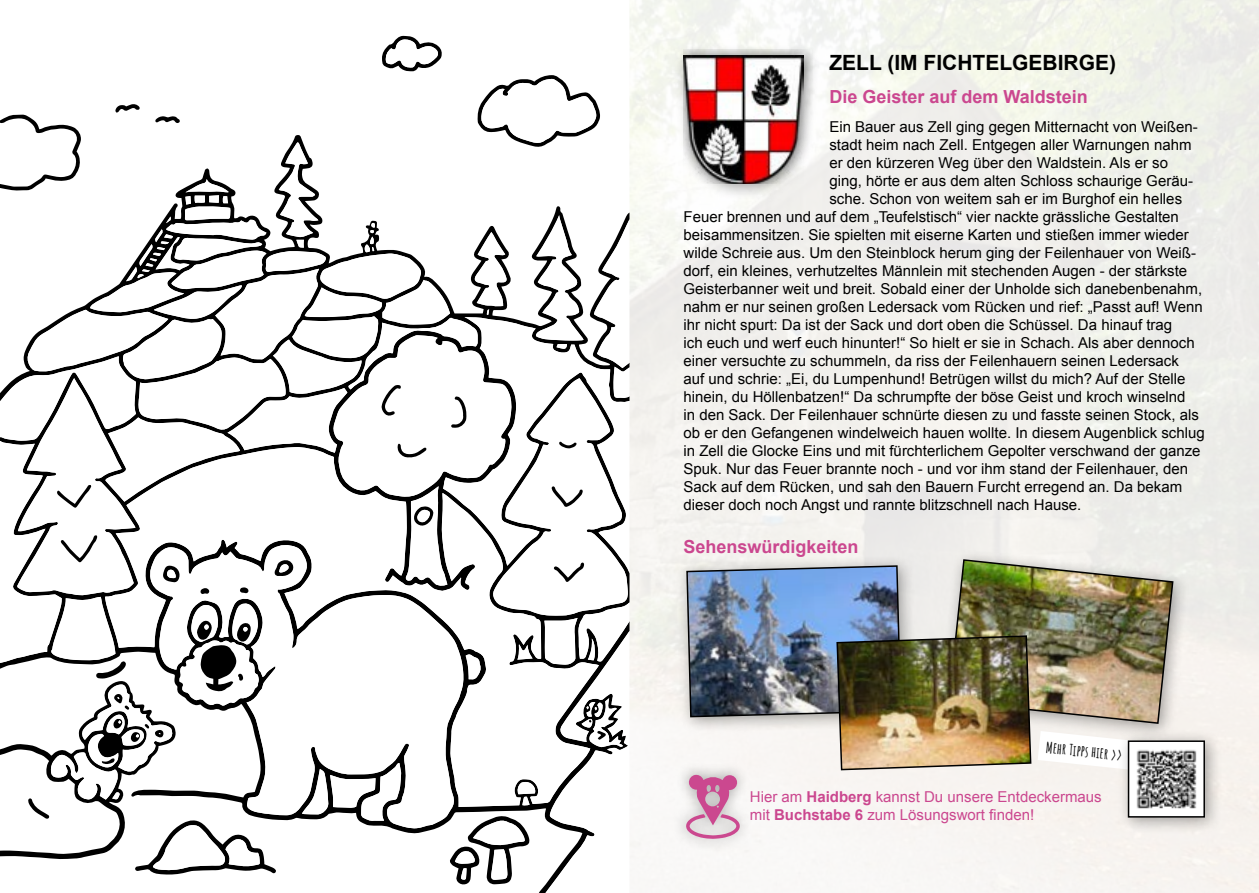
<style>
.page{position:relative;width:1259px;height:893px;background:#fff}
.page>*{position:absolute;margin:0;border:0;box-sizing:border-box;transform-origin:0 0}
.t1{font:700 21px "Arial";color:#000}
.t2{font:700 18px "Arial";color:#cb478f}
.t3{font:15px "Arial";color:#000}
.t4{font:15px/18px "Arial";color:#cb478f}
.t5{font:700 15px "Amatic SC";color:#000}
.s1{font-weight:700}
</style>
<div class="page">
<div style="left:672px;top:44px;width:148px;height:156px;background:#000;opacity:.35"></div>
<div style="left:683px;top:50px;width:129px;height:133px;background:#000;opacity:.35"></div>
<img style="left:683px;top:55px;width:120px;height:128px">
<div style="left:938px;top:549px;width:252px;height:191px;background:#000;opacity:.35"></div>
<div style="left:1116px;top:729px;width:106px;height:106px;background:#000;opacity:.35"></div>
<img style="left:1174px;top:743px;width:28px;height:72px">
<div style="left:1127px;top:740px;width:78px;height:78px;border:2px solid #000"></div>
<div style="left:676px;top:555px;width:241px;height:179px;background:#000;opacity:.35"></div>
<svg style="left:0;top:36px;width:629px;height:857px"></svg>
<div style="left:672px;top:761px;width:81px;height:92px;background:#f7f6f5"></div>
<img style="left:685px;top:558px;width:489px;height:281px">
<h1 class="t1" style="left:829px;top:49px;width:288px">ZELL (IM FICHTELGEBIRGE)</h1>
<p class="t2" style="left:829px;top:85px;width:260px">Die Geister auf dem Waldstein</p>
<p class="t3" style="left:829px;top:116px;width:370px">Ein Bauer aus Zell ging gegen Mitternacht von Weißen-</p>
<p class="t3" style="left:829px;top:134px;width:364px">stadt heim nach Zell. Entgegen aller Warnungen nahm</p>
<p class="t3" style="left:829px;top:152px;width:340px">er den kürzeren Weg über den Waldstein. Als er so</p>
<p class="t3" style="left:829px;top:170px;width:365px">ging, hörte er aus dem alten Schloss schaurige Geräu-</p>
<p class="t3" style="left:829px;top:188px;width:354px">sche. Schon von weitem sah er im Burghof ein helles</p>
<p class="t3" style="left:683px;top:206px;width:497px">Feuer brennen und auf dem „Teufelstisch“ vier nackte grässliche Gestalten</p>
<p class="t3" style="left:683px;top:224px;width:507px">beisammensitzen. Sie spielten mit eiserne Karten und stießen immer wieder</p>
<p class="t3" style="left:683px;top:242px;width:514px">wilde Schreie aus. Um den Steinblock herum ging der Feilenhauer von Weiß-</p>
<p class="t3" style="left:683px;top:260px;width:505px">dorf, ein kleines, verhutzeltes Männlein mit stechenden Augen - der stärkste</p>
<p class="t3" style="left:683px;top:278px;width:520px">Geisterbanner weit und breit. Sobald einer der Unholde sich danebenbenahm,</p>
<p class="t3" style="left:683px;top:296px;width:521px">nahm er nur seinen großen Ledersack vom Rücken und rief: „Passt auf! Wenn</p>
<p class="t3" style="left:683px;top:314px;width:490px">ihr nicht spurt: Da ist der Sack und dort oben die Schüssel. Da hinauf trag</p>
<p class="t3" style="left:683px;top:332px;width:513px">ich euch und werf euch hinunter!“ So hielt er sie in Schach. Als aber dennoch</p>
<p class="t3" style="left:683px;top:350px;width:497px">einer versuchte zu schummeln, da riss der Feilenhauern seinen Ledersack</p>
<p class="t3" style="left:683px;top:368px;width:503px">auf und schrie: „Ei, du Lumpenhund! Betrügen willst du mich? Auf der Stelle</p>
<p class="t3" style="left:683px;top:386px;width:503px">hinein, du Höllenbatzen!“ Da schrumpfte der böse Geist und kroch winselnd</p>
<p class="t3" style="left:683px;top:404px;width:517px">in den Sack. Der Feilenhauer schnürte diesen zu und fasste seinen Stock, als</p>
<p class="t3" style="left:683px;top:422px;width:523px">ob er den Gefangenen windelweich hauen wollte. In diesem Augenblick schlug</p>
<p class="t3" style="left:683px;top:440px;width:518px">in Zell die Glocke Eins und mit fürchterlichem Gepolter verschwand der ganze</p>
<p class="t3" style="left:683px;top:458px;width:506px">Spuk. Nur das Feuer brannte noch - und vor ihm stand der Feilenhauer, den</p>
<p class="t3" style="left:683px;top:476px;width:500px">Sack auf dem Rücken, und sah den Bauern Furcht erregend an. Da bekam</p>
<p class="t3" style="left:683px;top:494px;width:399px">dieser doch noch Angst und rannte blitzschnell nach Hause.</p>
<p class="t2" style="left:683px;top:535px;width:177px">Sehenswürdigkeiten</p>
<p class="t5" style="left:1047px;top:736px;width:78px;rotate:6deg">Mehr Tipps hier &gt;&gt;</p>
<p class="t4" style="left:750px;top:788px;width:353px">Hier am <span class="s1">Haidberg</span> kannst Du unsere Entdeckermaus mit <span class="s1">Buchstabe 6</span> zum Lösungswort finden!</p>
</div>
